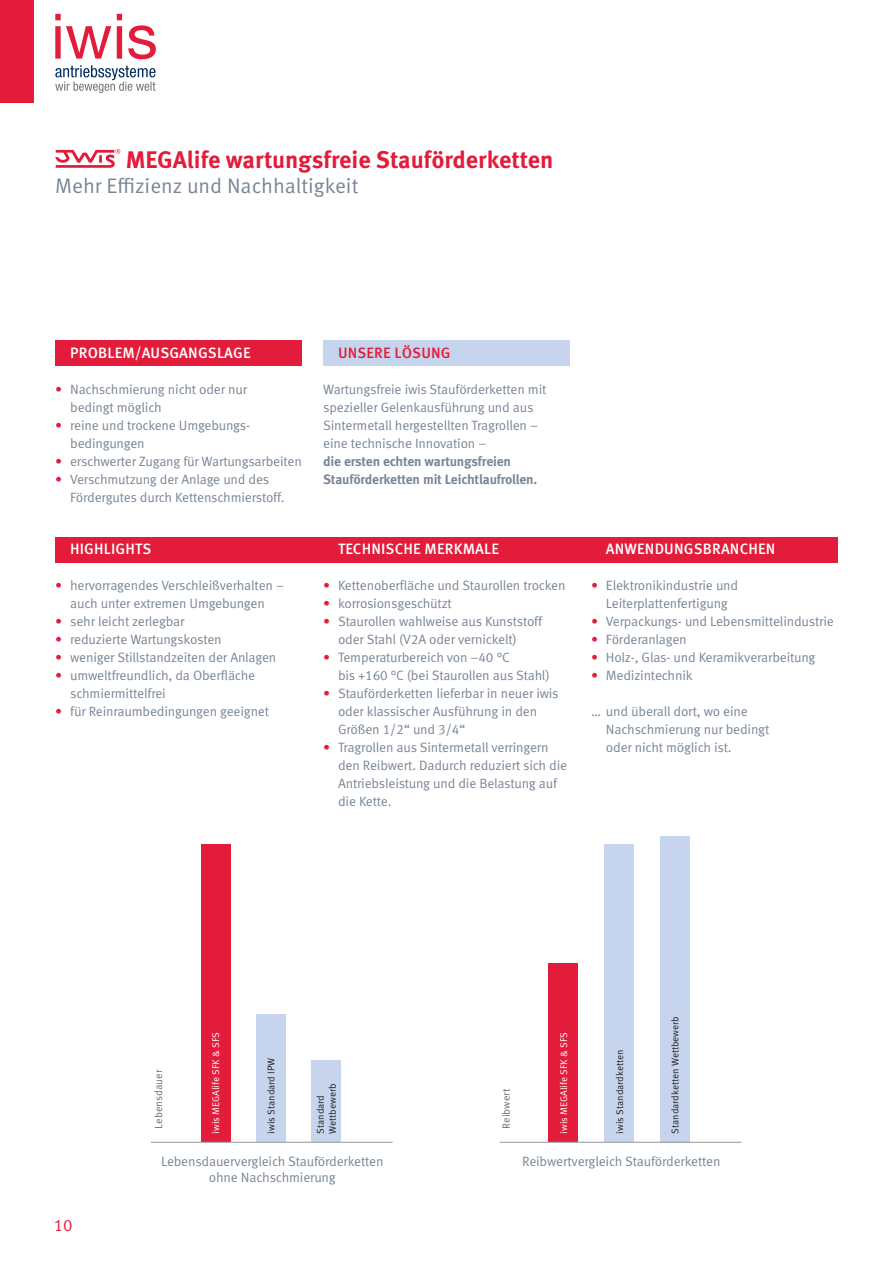
<style>
.page{position:relative;width:893px;height:1263px;background:#fff}
.page>*{position:absolute;margin:0;border:0;box-sizing:border-box;transform-origin:0 0}
.Headline{font:700 24px "Meta OT";color:#e41c3b}
.Subhead{font:21px "Meta OT";color:#798696}
.t1{font:16.5px "Meta OT";color:#e41c3b}
.Text_Roter_Balken{font:500 15px "Meta OT";letter-spacing:.01em;color:#fff}
.Text_Roter_Balken-2{font:500 15px "Meta OT";letter-spacing:.01em;color:#e41c3b}
.Fließtext{font:13.5px/18px "Meta OT";letter-spacing:-.015em;color:#798696}
.Fließtext-2{font:700 13.5px/18px "Meta OT";letter-spacing:-.015em;color:#798696}
.Tabellenkopf_gerade{font:10.5px "Meta OT";color:#6c6d70}
.Tabellenkopf_gerade-2{font:9.75px "Meta OT";color:#231f20}
.Tabellenkopf_gerade-3{font:9.75px "Meta OT";color:#fff}
.s1{color:#e41c3b}
</style>
<div class="page">
<div style="left:0;top:0;width:34px;height:103px;background:#e41c3b"></div>
<svg style="left:55px;top:65px;width:101px;height:28px"></svg>
<svg style="left:55px;top:14px;width:101px;height:45px"></svg>
<div style="left:323px;top:340px;width:247px;height:26px;background:#c6d5ed"></div>
<div style="left:201px;top:844px;width:30px;height:298px;background:#e41c3b"></div>
<div style="left:256px;top:1015px;width:30px;height:127px;background:#c6d5ed"></div>
<div style="left:311px;top:1060px;width:30px;height:82px;background:#c6d5ed"></div>
<div style="left:549px;top:963px;width:29px;height:179px;background:#e41c3b"></div>
<div style="left:605px;top:844px;width:29px;height:298px;background:#c6d5ed"></div>
<div style="left:660px;top:836px;width:30px;height:306px;background:#c6d5ed"></div>
<div style="left:55px;top:340px;width:247px;height:26px;background:#e41c3b"></div>
<div style="left:55px;top:537px;width:783px;height:25px;background:#e41c3b"></div>
<hr style="left:151px;top:1142px;width:242px;height:1px;background:#939598">
<hr style="left:500px;top:1142px;width:241px;height:1px;background:#939598">
<svg style="left:55px;top:149px;width:65px;height:19px"></svg>
<p class="Headline" style="left:126px;top:144px;width:429px">MEGAlife wartungsfreie Stauförderketten</p>
<p class="Subhead" style="left:55px;top:173px;width:305px">Mehr Effizienz und Nachhaltigkeit</p>
<p class="Text_Roter_Balken" style="left:70px;top:343px;width:182px">PROBLEM/AUSGANGSLAGE</p>
<p class="Fließtext" style="left:70px;top:380px;width:178px;text-indent:-15px"><span class="s1">•</span> Nachschmierung nicht oder nur bedingt möglich</p>
<p class="Fließtext" style="left:55px;top:416px;width:197px"><span class="s1">•</span> reine und trockene Umgebungs-</p>
<p class="Fließtext" style="left:70px;top:434px;width:76px">bedingungen</p>
<p class="Fließtext" style="left:55px;top:452px;width:248px"><span class="s1">•</span> erschwerter Zugang für Wartungsarbeiten</p>
<p class="Fließtext" style="left:70px;top:470px;width:216px;text-indent:-15px"><span class="s1">•</span> Verschmutzung der Anlage und des<br>Fördergutes durch Kettenschmierstoff.</p>
<p class="Text_Roter_Balken" style="left:70px;top:540px;width:83px">HIGHLIGHTS</p>
<p class="Fließtext" style="left:55px;top:577px;width:230px;text-align:center"><span class="s1">•</span> hervorragendes Verschleißverhalten – auch unter extremen Umgebungen</p>
<p class="Fließtext" style="left:55px;top:613px;width:131px"><span class="s1">•</span> sehr leicht zerlegbar</p>
<p class="Fließtext" style="left:55px;top:631px;width:168px"><span class="s1">•</span> reduzierte Wartungskosten</p>
<p class="Fließtext" style="left:55px;top:649px;width:223px"><span class="s1">•</span> weniger Stillstandzeiten der Anlagen</p>
<p class="Fließtext" style="left:55px;top:667px;width:201px"><span class="s1">•</span> umweltfreundlich, da Oberfläche</p>
<p class="Fließtext" style="left:70px;top:685px;width:97px">schmiermittelfrei</p>
<p class="Fließtext" style="left:55px;top:703px;width:215px"><span class="s1">•</span> für Reinraumbedingungen geeignet</p>
<p class="Text_Roter_Balken-2" style="left:338px;top:343px;width:114px">UNSERE LÖSUNG</p>
<p class="Fließtext" style="left:323px;top:380px;width:225px">Wartungsfreie iwis Stauförderketten mit spezieller Gelenkausführung und aus Sintermetall hergestellten Tragrollen – eine technische Innovation –</p>
<p class="Fließtext-2" style="left:323px;top:452px;width:216px">die ersten echten wartungsfreien<br>Stauförderketten mit Leichtlaufrollen.</p>
<p class="Text_Roter_Balken" style="left:338px;top:540px;width:163px">TECHNISCHE MERKMALE</p>
<p class="Fließtext" style="left:323px;top:577px;width:244px"><span class="s1">•</span> Kettenoberfläche und Staurollen trocken</p>
<p class="Fließtext" style="left:323px;top:595px;width:130px"><span class="s1">•</span> korrosionsgeschützt</p>
<p class="Fließtext" style="left:338px;top:613px;width:206px;text-indent:-15px"><span class="s1">•</span> Staurollen wahlweise aus Kunststoff oder Stahl (V2A oder vernickelt)</p>
<p class="Fließtext" style="left:338px;top:649px;width:213px;text-indent:-15px"><span class="s1">•</span> Temperaturbereich von –40 °C<br>bis +160 °C (bei Staurollen aus Stahl)</p>
<p class="Fließtext" style="left:338px;top:685px;width:222px;text-indent:-15px"><span class="s1">•</span> Stauförderketten lieferbar in neuer iwis oder klassischer Ausführung in den<br>Größen 1/2“ und 3/4“</p>
<p class="Fließtext" style="left:338px;top:739px;width:231px;text-indent:-15px"><span class="s1">•</span> Tragrollen aus Sintermetall verringern den Reibwert. Dadurch reduziert sich die Antriebsleistung und die Belastung auf die Kette.</p>
<p class="Text_Roter_Balken" style="left:606px;top:540px;width:171px">ANWENDUNGSBRANCHEN</p>
<p class="Fließtext" style="left:591px;top:577px;width:149px"><span class="s1">•</span> Elektronikindustrie und</p>
<p class="Fließtext" style="left:606px;top:595px;width:123px">Leiterplattenfertigung</p>
<p class="Fließtext" style="left:591px;top:613px;width:244px"><span class="s1">•</span> Verpackungs- und Lebensmittelindustrie</p>
<p class="Fließtext" style="left:591px;top:631px;width:97px"><span class="s1">•</span> Förderanlagen</p>
<p class="Fließtext" style="left:591px;top:649px;width:226px"><span class="s1">•</span> Holz-, Glas- und Keramikverarbeitung</p>
<p class="Fließtext" style="left:591px;top:667px;width:103px"><span class="s1">•</span> Medizintechnik</p>
<p class="Fließtext" style="left:606px;top:703px;width:165px;text-indent:-15px">… und überall dort, wo eine<br>Nachschmierung nur bedingt oder nicht möglich ist.</p>
<p class="Tabellenkopf_gerade" style="left:152px;top:1128px;width:60px;rotate:-90deg">Lebensdauer</p>
<p class="Tabellenkopf_gerade-3" style="left:210px;top:1134px;width:103px;rotate:-90deg">iwis MEGAlife SFK &amp; SFS</p>
<p class="Tabellenkopf_gerade-2" style="left:265px;top:1134px;width:78px;rotate:-90deg">iwis Standard IPW</p>
<p class="Tabellenkopf_gerade-2" style="left:314px;top:1134px;width:40px;rotate:-90deg">Standard</p>
<p class="Tabellenkopf_gerade-2" style="left:326px;top:1134px;width:52px;rotate:-90deg">Wettbewerb</p>
<p class="Tabellenkopf_gerade" style="left:500px;top:1128px;width:41px;rotate:-90deg">Reibwert</p>
<p class="Tabellenkopf_gerade-3" style="left:558px;top:1134px;width:103px;rotate:-90deg">iwis MEGAlife SFK &amp; SFS</p>
<p class="Tabellenkopf_gerade-2" style="left:614px;top:1134px;width:86px;rotate:-90deg">iwis Standardketten</p>
<p class="Tabellenkopf_gerade-2" style="left:669px;top:1134px;width:119px;rotate:-90deg">Standardketten Wettbewerb</p>
<p class="t1" style="left:54px;top:1215px;width:20px">10</p>
<p class="Fließtext" style="left:161px;top:1152px;width:224px">Lebensdauervergleich Stauförderketten</p>
<p class="Fließtext" style="left:209px;top:1168px;width:128px">ohne Nachschmierung</p>
<p class="Fließtext" style="left:522px;top:1152px;width:200px">Reibwertvergleich Stauförderketten</p>
</div>
